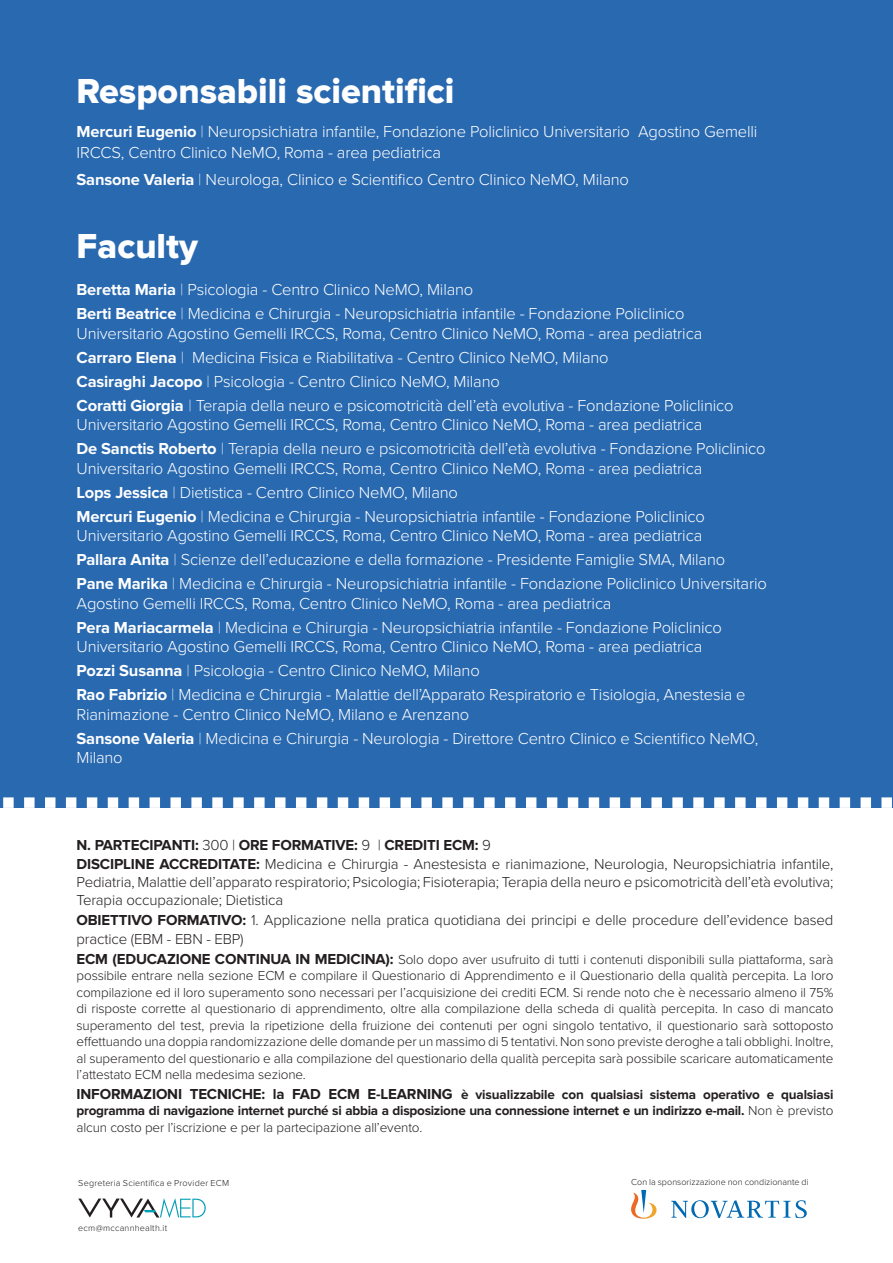
<style>
.page{position:relative;width:893px;height:1263px;background:#fff}
.page>*{position:absolute;margin:0;border:0;box-sizing:border-box;transform-origin:0 0}
.t1{font:36px "Proxima Nova Extrabld";color:#fff}
.t2{font:300 16.5px/19.5px "Proxima Nova";letter-spacing:-.01em;color:#fff}
.t3{font:300 15px/18px "Proxima Nova";letter-spacing:-.01em;color:#231f20;text-align:justify}
.t4{font:700 15px "Proxima Nova";letter-spacing:-.01em;color:#231f20}
.t5{font:300 13.5px/16.5px "Proxima Nova";letter-spacing:-.01em;color:#231f20;text-align:justify}
.t6{font:700 13.5px/16.5px "Proxima Nova";letter-spacing:-.02em;color:#231f20;text-align:justify}
.t7{font:300 9px "Proxima Nova";letter-spacing:.015em;color:#231f20}
.s1{font-weight:700}
.s2{font-family:"Proxima Nova T";font-weight:100}
.s3{font-weight:300}
.s4{font-weight:700;font-size:15px}
.s5{font-size:15px}
</style>
<div class="page">
<div style="left:0;top:0;width:893px;height:807px;background:#2969b0"></div>
<svg style="left:0;top:797px;width:893px;height:11px"></svg>
<svg style="left:78px;top:1198px;width:128px;height:20px"></svg>
<svg style="left:631px;top:1190px;width:176px;height:29px"></svg>
<p class="t1" style="left:77px;top:74px;width:379px">Responsabili scientifici</p>
<p class="t2" style="left:77px;top:121px;width:682px;line-height:21px"><span class="s1">Mercuri Eugenio</span> <span class="s2">|</span> Neuropsichiatra infantile, Fondazione Policlinico Universitario Agostino Gemelli<br>IRCCS, Centro Clinico NeMO, Roma - area pediatrica</p>
<p class="t2" style="left:77px;top:170px;width:554px"><span class="s1">Sansone Valeria</span> <span class="s2">|</span> Neurologa, Clinico e Scientifico Centro Clinico NeMO, Milano</p>
<p class="t1" style="left:77px;top:229px;width:123px">Faculty</p>
<p class="t2" style="left:77px;top:280px;width:398px"><span class="s1">Beretta Maria</span> <span class="s2">|</span> Psicologia - Centro Clinico NeMO, Milano</p>
<p class="t2" style="left:77px;top:304px;width:627px"><span class="s1">Berti Beatrice</span> <span class="s2">|</span> Medicina e Chirurgia - Neuropsichiatria infantile - Fondazione Policlinico<br>Universitario Agostino Gemelli IRCCS, Roma, Centro Clinico NeMO, Roma - area pediatrica</p>
<p class="t2" style="left:77px;top:348px;width:534px"><span class="s1">Carraro Elena</span> <span class="s2">|</span> Medicina Fisica e Riabilitativa - Centro Clinico NeMO, Milano</p>
<p class="t2" style="left:77px;top:372px;width:425px"><span class="s1">Casiraghi Jacopo</span> <span class="s2">|</span> Psicologia - Centro Clinico NeMO, Milano</p>
<p class="t2" style="left:77px;top:396px;width:658px"><span class="s1">Coratti Giorgia</span> <span class="s2">|</span> Terapia della neuro e psicomotricità dell’età evolutiva - Fondazione Policlinico<br>Universitario Agostino Gemelli IRCCS, Roma, Centro Clinico NeMO, Roma - area pediatrica</p>
<p class="t2" style="left:77px;top:439px;width:691px"><span class="s1">De Sanctis Roberto</span> <span class="s2">|</span> Terapia della neuro e psicomotricità dell’età evolutiva - Fondazione Policlinico<br>Universitario Agostino Gemelli IRCCS, Roma, Centro Clinico NeMO, Roma - area pediatrica</p>
<p class="t2" style="left:77px;top:483px;width:383px"><span class="s1">Lops Jessica</span> <span class="s2">|</span> Dietistica - Centro Clinico NeMO, Milano</p>
<p class="t2" style="left:77px;top:507px;width:630px"><span class="s1">Mercuri Eugenio</span> <span class="s2">|</span> Medicina e Chirurgia - Neuropsichiatria infantile - Fondazione Policlinico<br>Universitario Agostino Gemelli IRCCS, Roma, Centro Clinico NeMO, Roma - area pediatrica</p>
<p class="t2" style="left:77px;top:550px;width:650px"><span class="s1">Pallara Anita</span> <span class="s2">|</span> Scienze dell’educazione e della formazione - Presidente Famiglie SMA, Milano</p>
<p class="t2" style="left:77px;top:574px;width:692px"><span class="s1">Pane Marika</span> <span class="s2">|</span> Medicina e Chirurgia - Neuropsichiatria infantile - Fondazione Policlinico Universitario<br>Agostino Gemelli IRCCS, Roma, Centro Clinico NeMO, Roma - area pediatrica</p>
<p class="t2" style="left:77px;top:618px;width:647px"><span class="s1">Pera Mariacarmela</span> <span class="s2">|</span> Medicina e Chirurgia - Neuropsichiatria infantile - Fondazione Policlinico<br>Universitario Agostino Gemelli IRCCS, Roma, Centro Clinico NeMO, Roma - area pediatrica</p>
<p class="t2" style="left:77px;top:661px;width:405px"><span class="s1">Pozzi Susanna</span> <span class="s2">|</span> Psicologia - Centro Clinico NeMO, Milano</p>
<p class="t2" style="left:77px;top:685px;width:671px"><span class="s1">Rao Fabrizio</span> <span class="s2">|</span> Medicina e Chirurgia - Malattie dell’Apparato Respiratorio e Tisiologia, Anestesia e<br>Rianimazione - Centro Clinico NeMO, Milano e Arenzano</p>
<p class="t2" style="left:77px;top:729px;width:683px"><span class="s1">Sansone Valeria</span> <span class="s2">|</span> Medicina e Chirurgia - Neurologia - Direttore Centro Clinico e Scientifico NeMO,<br>Milano</p>
<p class="t4" style="left:77px;top:836px;width:416px">N. PARTECIPANTI: <span class="s3">300 |</span> ORE FORMATIVE: <span class="s3">9 |</span> CREDITI ECM: <span class="s3">9</span></p>
<p class="t3" style="left:77px;top:855px;width:758px"><span class="s1">DISCIPLINE ACCREDITATE:</span> Medicina e Chirurgia - Anestesista e rianimazione, Neurologia, Neuropsichiatria infantile, Pediatria, Malattie dell’apparato respiratorio; Psicologia; Fisioterapia; Terapia della neuro e psicomotricità dell’età evolutiva; Terapia occupazionale; Dietistica</p>
<p class="t3" style="left:77px;top:910px;width:758px;line-height:19.5px"><span class="s1">OBIETTIVO FORMATIVO:</span> 1. Applicazione nella pratica quotidiana dei principi e delle procedure dell’evidence based practice (EBM - EBN - EBP)</p>
<p class="t5" style="left:77px;top:951px;width:758px"><span class="s4">ECM (EDUCAZIONE CONTINUA IN MEDICINA):</span> Solo dopo aver usufruito di tutti i contenuti disponibili sulla piattaforma, sarà possibile entrare nella sezione ECM e compilare il Questionario di Apprendimento e il Questionario della qualità percepita. La loro compilazione ed il loro superamento sono necessari per l’acquisizione dei crediti ECM. Si rende noto che è necessario almeno il 75% di risposte corrette al questionario di apprendimento, oltre alla compilazione della scheda di qualità percepita. In caso di mancato superamento del test, previa la ripetizione della fruizione dei contenuti per ogni singolo tentativo, il questionario sarà sottoposto effettuando una doppia randomizzazione delle domande per un massimo di 5 tentativi. Non sono previste deroghe a tali obblighi. Inoltre, al superamento del questionario e alla compilazione del questionario della qualità percepita sarà possibile scaricare automaticamente l’attestato ECM nella medesima sezione.</p>
<p class="t6" style="left:77px;top:1086px;width:758px"><span class="s5">INFORMAZIONI TECNICHE: la FAD ECM E-LEARNING</span> è visualizzabile con qualsiasi sistema operativo e qualsiasi programma di navigazione internet purché si abbia a disposizione una connessione internet e un indirizzo e-mail. <span class="s3">Non è previsto alcun costo per l’iscrizione e per la partecipazione all’evento.</span></p>
<p class="t7" style="left:78px;top:1177px;width:153px">Segreteria Scientifica e Provider ECM</p>
<p class="t7" style="left:78px;top:1222px;width:90px">ecm@mccannhealth.it</p>
<p class="t7" style="left:631px;top:1176px;width:179px">Con la sponsorizzazione non condizionante di</p>
</div>
